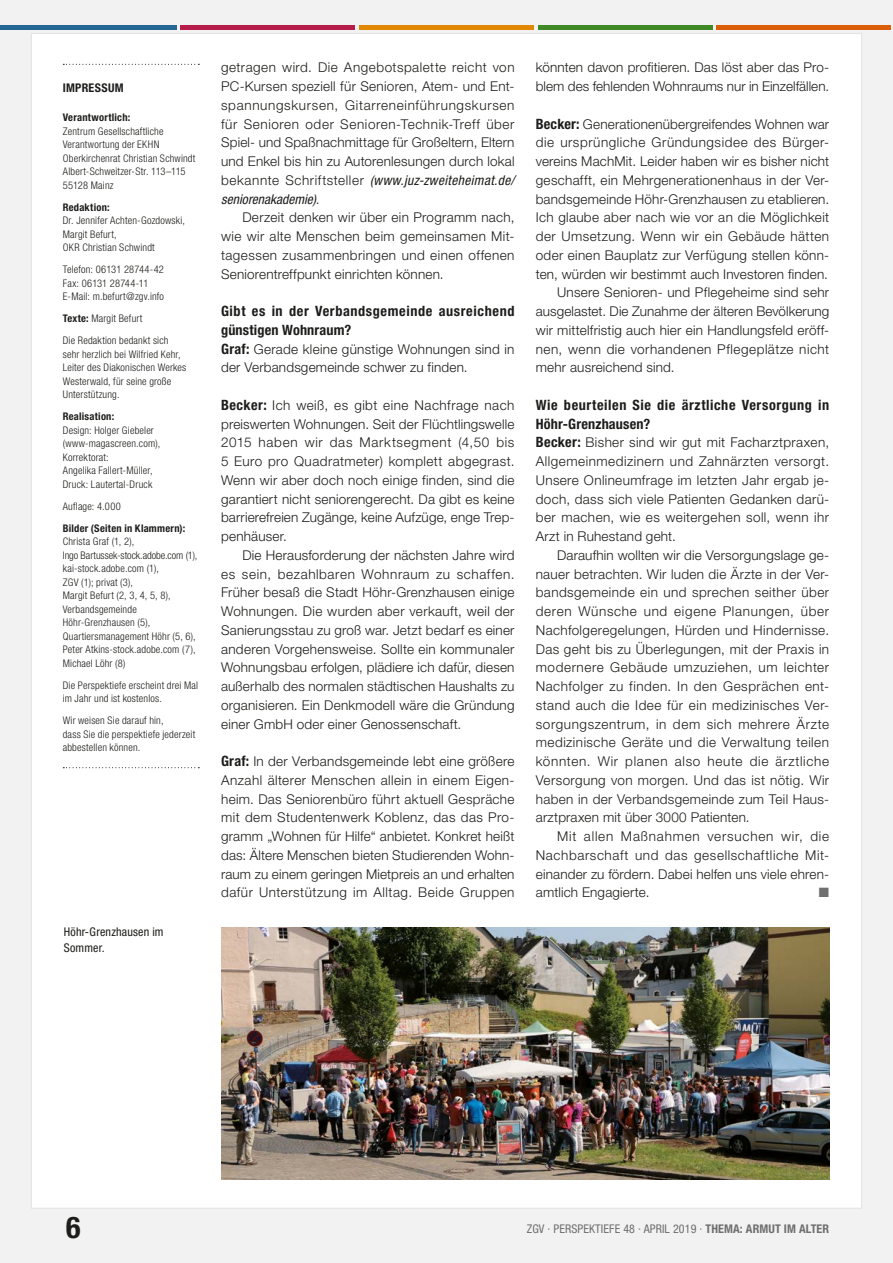
<style>
.page{position:relative;width:893px;height:1263px;background:#fff}
.page>*{position:absolute;margin:0;border:0;box-sizing:border-box;transform-origin:0 0}
.t1{font:700 condensed 30px "Helvetica Neue LT Pro";color:#1d1d1b}
.t2{font:700 condensed 14.25px/18.8px "Helvetica Neue LT Pro";letter-spacing:.04em;color:#1d1d1b}
.t3{font:300 13.5px/18.8px "Helvetica Neue LT Pro";letter-spacing:.015em;color:#1d1d1b;text-align:justify}
.t4{font:300 13.5px "Helvetica Neue LT Pro";letter-spacing:.035em;color:#1d1d1b}
.t5{font:300 13.5px "Helvetica Neue LT Pro";letter-spacing:.04em;color:#1d1d1b}
.t6{font:13.5px "Zapf Dingbats ITC";color:#706f6f}
.t7{font:condensed 12px "Helvetica Neue LT Pro";letter-spacing:.01em;color:#706f6f}
.t8{font:condensed 12px/16.5px "Helvetica Neue LT Pro";letter-spacing:.015em;color:#1d1d1b}
.t9{font:700 condensed 12px "Helvetica Neue LT Pro";letter-spacing:.025em;color:#1d1d1b}
.t10{font:300 condensed 10.5px/13.5px "Helvetica Neue LT Pro";letter-spacing:.02em;color:#1d1d1b}
.t11{font:700 condensed 10.5px "Helvetica Neue LT Pro";letter-spacing:.025em;color:#1d1d1b}
.s1{font-weight:700}
.s2{font-weight:400;font-style:italic;font-stretch:condensed}
.s3{font-weight:700;font-stretch:condensed;font-size:14.25px}
</style>
<div class="page">
<div style="left:0;top:43px;width:893px;height:1220px;background:#f2f2f2"></div>
<div style="left:0;top:0;width:893px;height:43px;background:#f2f2f2"></div>
<hr style="left:0;top:26px;width:176px;height:4px;background:#256895">
<hr style="left:181px;top:26px;width:174px;height:4px;background:#b71d4a">
<hr style="left:359px;top:26px;width:175px;height:4px;background:#e18800">
<hr style="left:538px;top:26px;width:174px;height:4px;background:#408927">
<hr style="left:716px;top:26px;width:175px;height:4px;background:#da5f06">
<div style="left:31px;top:33px;width:831px;height:1176px;background:#fff"></div>
<svg style="left:63px;top:767px;width:136px;height:1px"></svg>
<svg style="left:63px;top:64px;width:136px;height:1px"></svg>
<img style="left:221px;top:927px;width:608px;height:252px">
<p class="t9" style="left:63px;top:81px;width:62px">IMPRESSUM</p>
<p class="t11" style="left:63px;top:111px;width:69px">Verantwortlich:</p>
<p class="t10" style="left:63px;top:124px;width:134px">Zentrum Gesellschaftliche<br>Verantwortung der EKHN<br>Oberkirchenrat Christian Schwindt<br>Albert-Schweitzer-Str. 113–115<br>55128 Mainz</p>
<p class="t11" style="left:63px;top:201px;width:49px">Redaktion:</p>
<p class="t10" style="left:63px;top:214px;width:124px">Dr. Jennifer Achten-Gozdowski,<br>Margit Befurt,<br>OKR Christian Schwindt</p>
<p class="t10" style="left:63px;top:263px;width:103px">Telefon: 06131 28744-42<br>Fax: 06131 28744-11<br>E-Mail: m.befurt@zgv.info</p>
<p class="t10" style="left:63px;top:307px;width:107px;line-height:22px"><span class="s1">Texte:</span> Margit Befurt<br>Die Redaktion bedankt sich</p>
<p class="t10" style="left:63px;top:347px;width:125px">sehr herzlich bei Wilfried Kehr,<br>Leiter des Diakonischen Werkes<br>Westerwald, für seine große<br>Unterstützung.</p>
<p class="t11" style="left:63px;top:410px;width:53px">Realisation:</p>
<p class="t10" style="left:63px;top:423px;width:99px">Design: Holger Giebeler (www-magascreen.com),<br>Korrektorat:<br>Angelika Fallert-Müller,<br>Druck: Lautertal-Druck</p>
<p class="t10" style="left:63px;top:499px;width:60px">Auflage: 4.000</p>
<p class="t11" style="left:63px;top:522px;width:124px">Bilder (Seiten in Klammern):</p>
<p class="t10" style="left:63px;top:535px;width:136px">Christa Graf (1, 2),<br>Ingo Bartussek-stock.adobe.com (1), kai-stock.adobe.com (1),<br>ZGV (1); privat (3),<br>Margit Befurt (2, 3, 4, 5, 8),<br>Verbandsgemeinde<br>Höhr-Grenzhausen (5),<br>Quartiersmanagement Höhr (5, 6),<br>Peter Atkins-stock.adobe.com (7),<br>Michael Löhr (8)</p>
<p class="t10" style="left:63px;top:678px;width:137px">Die Perspektiefe erscheint drei Mal im Jahr und ist kostenlos.</p>
<p class="t10" style="left:63px;top:714px;width:134px">Wir weisen Sie darauf hin,<br>dass Sie die perspektiefe jederzeit abbestellen können.</p>
<p class="t8" style="left:64px;top:923px;width:101px">Höhr-Grenzhausen im<br>Sommer.</p>
<p class="t3" style="left:221px;top:58px;width:295px">getragen wird. Die Angebotspalette reicht von PC-Kursen speziell für Senioren, Atem- und Ent&shy;spannungskursen, Gitarreneinführungskursen für Senioren oder Senioren-Technik-Treff über Spiel- und Spaßnachmittage für Großeltern, Eltern und Enkel bis hin zu Autorenlesungen durch lokal bekannte Schriftsteller <span class="s2">(www.juz-zweiteheimat.de/ seniorenakademie)</span>.</p>
<p class="t3" style="left:221px;top:208px;width:295px;text-indent:21px">Derzeit denken wir über ein Programm nach, wie wir alte Menschen beim gemeinsamen Mit&shy;tagessen zusammenbringen und einen offenen Seniorentreffpunkt einrichten können.</p>
<p class="t2" style="left:221px;top:301px;width:295px">Gibt es in der Verbandsgemeinde ausreichend günstigen Wohnraum?</p>
<p class="t3" style="left:221px;top:339px;width:295px"><span class="s3">Graf:</span> Gerade kleine günstige Wohnungen sind in der Verbandsgemeinde schwer zu finden.</p>
<p class="t3" style="left:221px;top:395px;width:295px"><span class="s3">Becker:</span> Ich weiß, es gibt eine Nachfrage nach preiswerten Wohnungen. Seit der Flüchtlingswelle 2015 haben wir das Marktsegment (4,50 bis 5 Euro pro Quadratmeter) komplett abgegrast.<br>Wenn wir aber doch noch einige finden, sind die garantiert nicht seniorengerecht. Da gibt es keine barrierefreien Zugänge, keine Aufzüge, enge Trep&shy;penhäuser.</p>
<p class="t3" style="left:221px;top:545px;width:295px;text-indent:21px">Die Herausforderung der nächsten Jahre wird es sein, bezahlbaren Wohnraum zu schaffen.<br>Früher besaß die Stadt Höhr-Grenzhausen einige Wohnungen. Die wurden aber verkauft, weil der Sanierungsstau zu groß war. Jetzt bedarf es einer anderen Vorgehensweise. Sollte ein kommunaler Wohnungsbau erfolgen, plädiere ich dafür, diesen außerhalb des normalen städtischen Haushalts zu organisieren. Ein Denkmodell wäre die Gründung einer GmbH oder einer Genossenschaft.</p>
<p class="t3" style="left:221px;top:752px;width:295px"><span class="s3">Graf:</span> In der Verbandsgemeinde lebt eine größere Anzahl älterer Menschen allein in einem Eigen&shy;heim. Das Seniorenbüro führt aktuell Gespräche mit dem Studentenwerk Koblenz, das das Pro&shy;gramm „Wohnen für Hilfe“ anbietet. Konkret heißt das: Ältere Menschen bieten Studierenden Wohn&shy;raum zu einem geringen Mietpreis an und erhalten dafür Unterstützung im Alltag. Beide Gruppen</p>
<p class="t3" style="left:536px;top:58px;width:295px">könnten davon profitieren. Das löst aber das Pro&shy;blem des fehlenden Wohnraums nur in Einzelfällen.</p>
<p class="t3" style="left:536px;top:114px;width:295px"><span class="s3">Becker:</span> Generationenübergreifendes Wohnen war</p>
<p class="t5" style="left:536px;top:134px;width:295px">die ursprüngliche Gründungsidee des Bürger-</p>
<p class="t3" style="left:536px;top:152px;width:295px">vereins MachMit. Leider haben wir es bisher nicht</p>
<p class="t3" style="left:536px;top:170px;width:295px">geschafft, ein Mehrgenerationenhaus in der Ver-</p>
<p class="t3" style="left:536px;top:189px;width:295px">bandsgemeinde Höhr-Grenzhausen zu etablieren.</p>
<p class="t3" style="left:536px;top:208px;width:295px">Ich glaube aber nach wie vor an die Möglichkeit</p>
<p class="t4" style="left:536px;top:228px;width:295px">der Umsetzung. Wenn wir ein Gebäude hätten</p>
<p class="t3" style="left:536px;top:245px;width:295px">oder einen Bauplatz zur Verfügung stellen könn-</p>
<p class="t3" style="left:536px;top:264px;width:294px">ten, würden wir bestimmt auch Investoren finden.</p>
<p class="t3" style="left:557px;top:283px;width:274px">Unsere Senioren- und Pflegeheime sind sehr</p>
<p class="t3" style="left:536px;top:302px;width:295px">ausgelastet. Die Zunahme der älteren Bevölkerung</p>
<p class="t3" style="left:536px;top:320px;width:295px">wir mittelfristig auch hier ein Handlungsfeld eröff-</p>
<p class="t4" style="left:536px;top:340px;width:295px">nen, wenn die vorhandenen Pflegeplätze nicht</p>
<p class="t3" style="left:536px;top:358px;width:140px">mehr ausreichend sind.</p>
<p class="t2" style="left:536px;top:395px;width:295px">Wie beurteilen Sie die ärztliche Versorgung in<br>Höhr-Grenzhausen?</p>
<p class="t3" style="left:536px;top:433px;width:295px"><span class="s3">Becker:</span> Bisher sind wir gut mit Facharztpraxen, Allgemeinmedizinern und Zahnärzten versorgt.<br>Unsere Onlineumfrage im letzten Jahr ergab je&shy;doch, dass sich viele Patienten Gedanken darü&shy;ber machen, wie es weitergehen soll, wenn ihr Arzt in Ruhestand geht.</p>
<p class="t3" style="left:536px;top:545px;width:295px;text-indent:21px">Daraufhin wollten wir die Versorgungslage ge&shy;nauer betrachten. Wir luden die Ärzte in der Ver&shy;bandsgemeinde ein und sprechen seither über deren Wünsche und eigene Planungen, über Nachfolgeregelungen, Hürden und Hindernisse.<br>Das geht bis zu Überlegungen, mit der Praxis in modernere Gebäude umzuziehen, um leichter Nachfolger zu finden. In den Gesprächen ent&shy;stand auch die Idee für ein medizinisches Ver&shy;sorgungszentrum, in dem sich mehrere Ärzte medizinische Geräte und die Verwaltung teilen könnten. Wir planen also heute die ärztliche Versorgung von morgen. Und das ist nötig. Wir haben in der Verbandsgemeinde zum Teil Haus&shy;arztpraxen mit über 3000 Patienten.</p>
<p class="t3" style="left:536px;top:827px;width:295px;text-indent:21px">Mit allen Maßnahmen versuchen wir, die Nachbarschaft und das gesellschaftliche Mit&shy;einander zu fördern. Dabei helfen uns viele ehren&shy;amtlich Engagierte.</p>
<p class="t6" style="left:819px;top:886px;width:12px">■</p>
<h1 class="t1" style="left:66px;top:1209px;width:16px">6</h1>
<p class="t7" style="left:527px;top:1222px;width:304px">ZGV · PERSPEKTIEFE 48 · APRIL 2019 · <span class="s1">THEMA: ARMUT IM ALTER</span></p>
</div>
